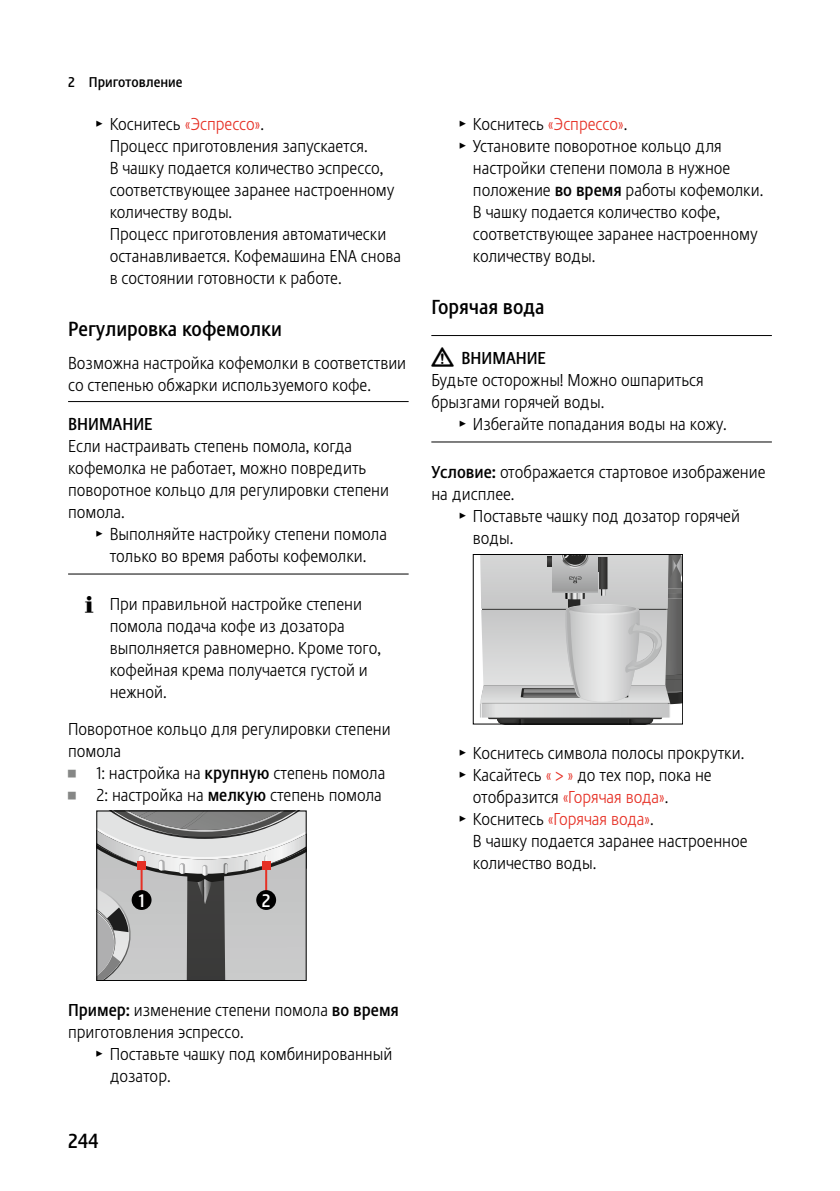
<style>
.page{position:relative;width:840px;height:1191px;background:#fff}
.page>*{position:absolute;margin:0;border:0;box-sizing:border-box;transform-origin:0 0}
.t1{font:20px "Stalemate Pro 2 J Medium";color:#000}
.t2{font:18px "Stalemate Pro 2 J Medium";color:#fff}
.t3{font:17px/22px "Stalemate Pro 2 J Light";color:#000}
.t4{font:17px "Stalemate Pro 2 J Light";color:#e63025}
.t5{font:17px "Stalemate Pro 2 J Medium";color:#000}
.t6{font:14px "Stalemate Pro 2 J Medium";color:#000}
.s1{font-family:"Jura Pict 2006"}
.s2{color:#e63025}
.s3{font-family:"Jura Pict 2006";font-size:28px;color:#868786}
.s4{font-family:"Stalemate Pro 2 J Medium"}
.s5{font-family:"Jura Pict 2006";font-size:20px}
.s6{color:#000}
.s7{font-family:"Jura Pict 2006";color:#000}
</style>
<div class="page">
<hr style="left:431px;top:335px;width:340px;height:1px;background:#000">
<hr style="left:431px;top:441px;width:340px;height:1px;background:#000">
<svg style="left:480px;top:556px;width:200px;height:166px;background:#c5c5c5"></svg>
<div style="left:472px;top:554px;width:210px;height:170px;border:1px solid #000"></div>
<hr style="left:68px;top:401px;width:340px;height:1px;background:#000">
<hr style="left:68px;top:573px;width:340px;height:1px;background:#000">
<svg style="left:98px;top:812px;width:206px;height:166px;background:#aeaeae"></svg>
<div style="left:96px;top:810px;width:210px;height:170px;border:1px solid #000"></div>
<hr style="left:265px;top:865px;width:2px;height:36px;background:#e63025">
<div style="left:262px;top:861px;width:8px;height:8px;background:#e63025"></div>
<div style="left:256px;top:890px;width:20px;height:20px;background:#000;border-radius:50%"></div>
<hr style="left:140px;top:865px;width:2px;height:36px;background:#e63025">
<div style="left:137px;top:861px;width:8px;height:8px;background:#e63025"></div>
<div style="left:132px;top:890px;width:19px;height:20px;background:#000;border-radius:50%"></div>
<p class="t6" style="left:68px;top:73px;width:116px">2 Приготовление</p>
<p class="t3" style="left:110px;top:113px;width:293px;text-indent:-13px"><span class="s1">T</span> Коснитесь <span class="s2">«Эспрессо»</span>.<br>Процесс приготовления запускается.<br>В чашку подается количество эспрессо, соответствующее заранее настроенному количеству воды.<br>Процесс приготовления автоматически останавливается. Кофемашина ENA снова в состоянии готовности к работе.</p>
<p class="t1" style="left:68px;top:317px;width:215px">Регулировка кофемолки</p>
<p class="t3" style="left:68px;top:352px;width:339px">Возможна настройка кофемолки в соответствии со степенью обжарки используемого кофе.</p>
<p class="t5" style="left:68px;top:414px;width:86px">ВНИМАНИЕ</p>
<p class="t3" style="left:68px;top:435px;width:322px">Если настраивать степень помола, когда кофемолка не работает, можно повредить поворотное кольцо для регулировки степени помола.</p>
<p class="t3" style="left:96px;top:523px;width:292px;text-align:center"><span class="s1">T</span> Выполняйте настройку степени помола только во время работы кофемолки.</p>
<p class="t3" style="left:110px;top:593px;width:273px;text-indent:-24px"><span class="s1">E</span> При правильной настройке степени помола подача кофе из дозатора выполняется равномерно. Кроме того, кофейная крема получается густой и нежной.</p>
<p class="t3" style="left:68px;top:718px;width:324px">Поворотное кольцо для регулировки степени помола<br><span class="s3">U</span> 1: настройка на <span class="s4">крупную</span> степень помола<br><span class="s3">U</span> 2: настройка на <span class="s4">мелкую</span> степень помола</p>
<p class="t2" style="left:139px;top:889px;width:7px">1</p>
<p class="t2" style="left:262px;top:889px;width:10px">2</p>
<p class="t3" style="left:459px;top:113px;width:169px"><span class="s1">T</span> Коснитесь <span class="s2">«Эспрессо»</span>.</p>
<p class="t3" style="left:459px;top:135px;width:263px"><span class="s1">T</span> Установите поворотное кольцо для</p>
<p class="t3" style="left:472px;top:157px;width:259px">настройки степени помола в нужное</p>
<p class="t3" style="left:472px;top:179px;width:292px">положение <span class="s4">во время</span> работы кофемолки.</p>
<p class="t3" style="left:472px;top:201px;width:248px">В чашку подается количество кофе,</p>
<p class="t3" style="left:472px;top:223px;width:286px">соответствующее заранее настроенному</p>
<p class="t3" style="left:472px;top:245px;width:124px">количеству воды.</p>
<p class="t1" style="left:431px;top:295px;width:115px">Горячая вода</p>
<p class="t5" style="left:431px;top:348px;width:116px"><span class="s5">J</span> ВНИМАНИЕ</p>
<p class="t3" style="left:431px;top:369px;width:274px">Будьте осторожны! Можно ошпариться брызгами горячей воды.</p>
<p class="t3" style="left:459px;top:413px;width:268px"><span class="s1">T</span> Избегайте попадания воды на кожу.</p>
<p class="t3" style="left:431px;top:461px;width:335px"><span class="s4">Условие:</span> отображается стартовое изображение</p>
<p class="t3" style="left:431px;top:483px;width:85px">на дисплее.</p>
<p class="t3" style="left:459px;top:505px;width:281px"><span class="s1">T</span> Поставьте чашку под дозатор горячей</p>
<p class="t3" style="left:472px;top:527px;width:42px">воды.</p>
<p class="t3" style="left:459px;top:742px;width:286px"><span class="s1">T</span> Коснитесь символа полосы прокрутки.</p>
<p class="t3" style="left:459px;top:764px;width:253px"><span class="s1">T</span> Касайтесь <span class="s2">« &gt; »</span> до тех пор, пока не</p>
<p class="t4" style="left:472px;top:787px;width:197px"><span class="s6">отобразится</span> «Горячая вода»<span class="s6">.</span></p>
<p class="t4" style="left:459px;top:809px;width:195px"><span class="s7">T</span> <span class="s6">Коснитесь</span> «Горячая вода»<span class="s6">.</span></p>
<p class="t3" style="left:472px;top:830px;width:276px">В чашку подается заранее настроенное</p>
<p class="t3" style="left:472px;top:852px;width:125px">количество воды.</p>
<p class="t3" style="left:68px;top:998px;width:332px"><span class="s4">Пример:</span> изменение степени помола <span class="s4">во время </span>приготовления эспрессо.</p>
<p class="t3" style="left:110px;top:1042px;width:284px;text-indent:-13px"><span class="s1">T</span> Поставьте чашку под комбинированный дозатор.</p>
<p class="t1" style="left:68px;top:1129px;width:32px">244</p>
</div>
